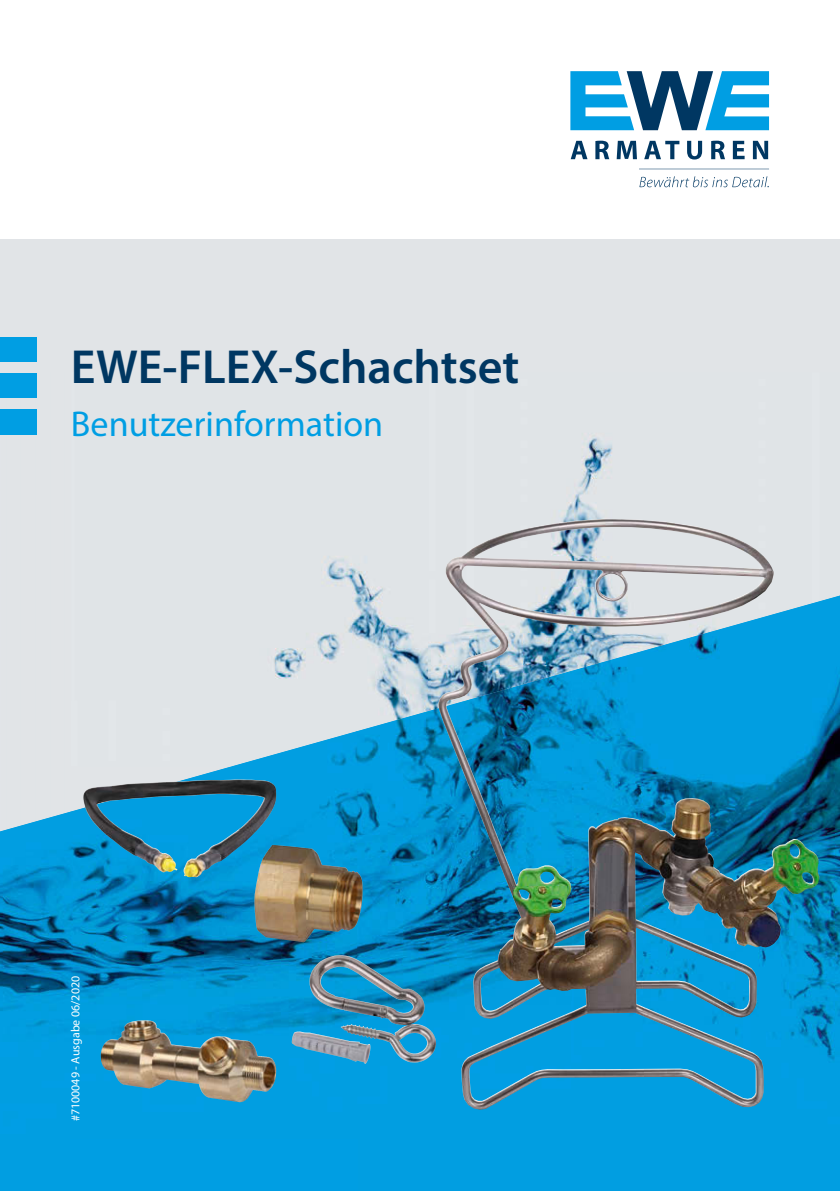
<style>
.page{position:relative;width:840px;height:1191px;background:#fff}
.page>*{position:absolute;margin:0;border:0;box-sizing:border-box;transform-origin:0 0}
.t1{font:600 48px "Myriad Pro";color:#003762}
.t2{font:36px "Myriad Pro";color:#009ee3}
.t3{font:12px "Myriad Pro";color:#fff}
</style>
<div class="page">
<div style="left:0;top:240px;width:839px;height:951px;background:#e1e4e7"></div>
<div style="left:0;top:337px;width:36px;height:25px;background:#009ee3"></div>
<img style="left:559px;top:438px;width:91px;height:83px">
<img style="left:274px;top:556px;width:154px;height:123px">
<img style="left:0;top:373px;width:37px;height:62px">
<img style="left:428px;top:642px;width:10px;height:29px">
<img style="left:571px;top:595px;width:268px;height:596px">
<img style="left:356px;top:671px;width:215px;height:520px">
<img style="left:71px;top:731px;width:286px;height:460px">
<img style="left:0;top:811px;width:71px;height:380px">
<img style="left:0;top:374px;width:36px;height:24px">
<img style="left:0;top:410px;width:36px;height:24px">
<svg style="left:570px;top:71px;width:198px;height:59px"></svg>
<svg style="left:570px;top:141px;width:17px;height:18px"></svg>
<svg style="left:595px;top:141px;width:14px;height:18px"></svg>
<svg style="left:616px;top:141px;width:20px;height:18px"></svg>
<svg style="left:644px;top:141px;width:35px;height:18px"></svg>
<svg style="left:687px;top:141px;width:14px;height:18px"></svg>
<svg style="left:711px;top:141px;width:13px;height:18px"></svg>
<svg style="left:732px;top:141px;width:12px;height:18px"></svg>
<svg style="left:752px;top:141px;width:15px;height:18px"></svg>
<hr style="left:638px;top:169px;width:130px;height:1px;background:#003762">
<svg style="left:639px;top:176px;width:129px;height:11px"></svg>
<img style="left:438px;top:521px;width:380px;height:588px">
<img style="left:83px;top:780px;width:193px;height:97px">
<img style="left:254px;top:845px;width:108px;height:97px">
<img style="left:101px;top:1020px;width:175px;height:82px">
<img style="left:309px;top:955px;width:127px;height:107px">
<h1 class="t1" style="left:71px;top:336px;width:449px">EWE-FLEX-Schachtset</h1>
<h2 class="t2" style="left:71px;top:402px;width:313px">Benutzerinformation</h2>
<p class="t3" style="left:68px;top:1121px;width:147px;rotate:-90deg">#7100049 - Ausgabe 06/2020</p>
</div>
